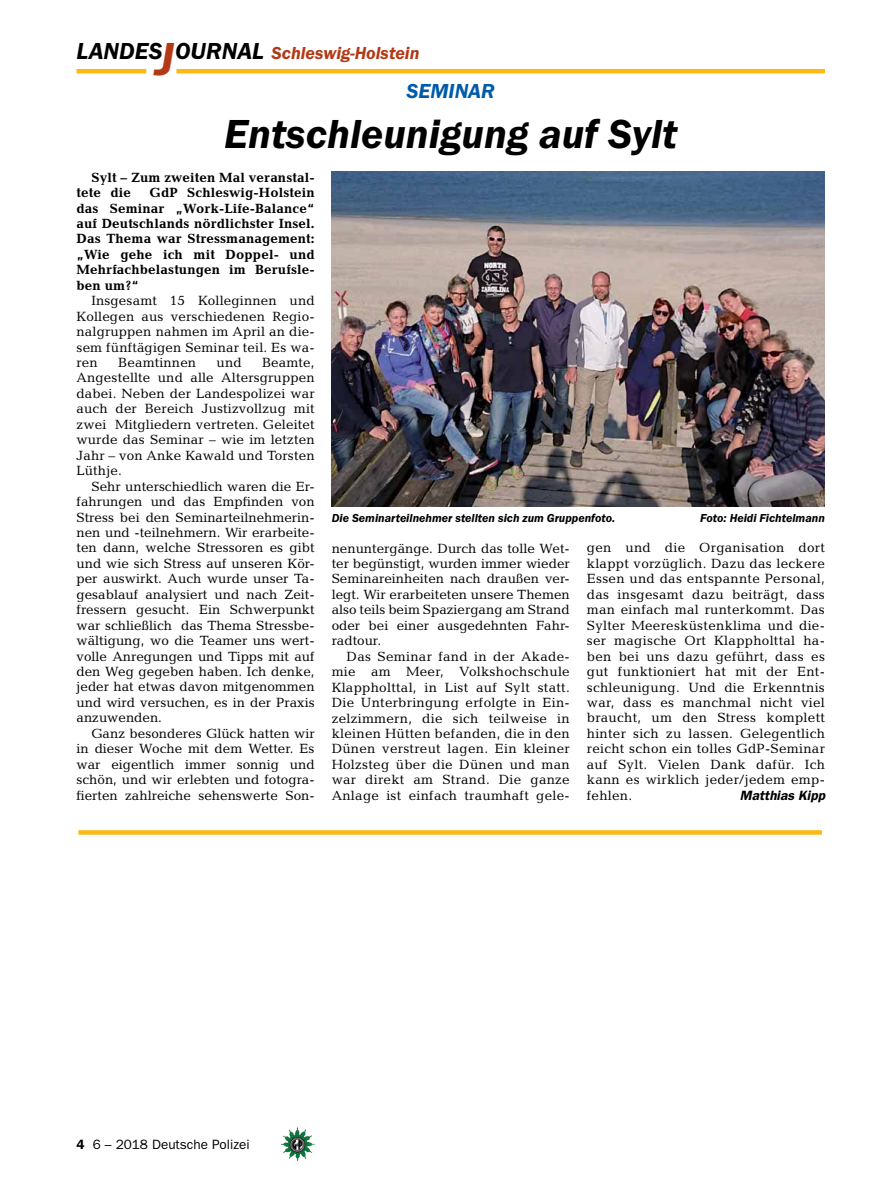
<style>
.page{position:relative;width:893px;height:1191px;background:#fff}
.page>*{position:absolute;margin:0;border:0;box-sizing:border-box;transform-origin:0 0}
.t1{font:italic 600 42px "Franklin Gothic Itc T";color:#000}
.t2{font:italic 600 21px "Franklin Gothic Itc T";color:#005baa}
.t3{font:italic 600 18px "Franklin Gothic Itc T";color:#b33916}
.t4{font:13.5px/15.5px "Candida";letter-spacing:.01em;color:#000;text-align:justify}
.t5{font:700 13.5px/15.5px "Candida";letter-spacing:.01em;color:#000}
.t6{font:13.5px "Franklin Gothic";color:#000}
.t7{font:italic 600 13.5px "Franklin Gothic";color:#000}
.t8{font:italic 600 12px "Franklin Gothic Itc T";color:#000}
.s1{font-size:24px;color:#000}
.s2{font-size:48px}
.s3{font-weight:600}
</style>
<div class="page">
<hr style="left:77px;top:69px;width:69px;height:4px;background:#fdb913">
<hr style="left:176px;top:69px;width:649px;height:4px;background:#fdb913">
<img style="left:281px;top:1128px;width:16px;height:24px">
<img style="left:332px;top:172px;width:493px;height:334px">
<div style="left:78px;top:830px;width:744px;height:5px;background:#fdb913"></div>
<h3 class="t3" style="left:77px;top:42px;width:344px"><span class="s1">LANDES</span><span class="s2">J</span><span class="s1">OURNAL</span> Schleswig-Holstein</h3>
<h2 class="t2" style="left:406px;top:79px;width:14px">seminar</h2>
<h1 class="t1" style="left:224px;top:109px;width:454px">Entschleunigung auf Sylt</h1>
<p class="t5" style="left:77px;top:169px;width:240px;text-indent:15px">Sylt – Zum zweiten Mal veranstal&shy;tete die</p>
<p class="t5" style="left:77px;top:185px;width:240px;text-align:justify;text-indent:73px">GdP Schleswig-Holstein das Seminar „Work-Life-Balance“ auf Deutschlands nördlichster Insel.<br>Das Thema war Stressmanagement: „Wie gehe ich mit Doppel- und Mehrfachbelastungen im Berufsle&shy;ben um?“</p>
<p class="t4" style="left:77px;top:293px;width:240px;text-indent:15px">Insgesamt 15 Kolleginnen und Kollegen aus verschiedenen Regio&shy;nalgruppen nahmen im April an die&shy;sem fünftägigen Seminar teil. Es wa&shy;ren</p>
<p class="t4" style="left:118px;top:355px;width:79px">Beamtinnen</p>
<p class="t4" style="left:217px;top:355px;width:27px">und</p>
<p class="t4" style="left:77px;top:355px;width:240px;text-indent:186px">Beamte, Angestellte und alle Altersgruppen dabei. Neben der Landespolizei war auch der Bereich Justizvollzug mit zwei Mitgliedern vertreten. Geleitet wurde das Seminar – wie im letzten Jahr – von Anke Kawald und Torsten Lüthje.</p>
<p class="t4" style="left:77px;top:478px;width:240px;text-indent:15px">Sehr unterschiedlich waren die Er&shy;fahrungen und das Empfinden von Stress bei den Seminarteilnehmerin&shy;nen und -teilnehmern. Wir erarbeite&shy;ten dann, welche Stressoren es gibt und wie sich Stress auf unseren Kör&shy;per auswirkt. Auch wurde unser Ta&shy;gesablauf analysiert und nach Zeit&shy;fressern gesucht. Ein Schwerpunkt war schließlich das Thema Stressbe&shy;wältigung, wo die Teamer uns wert&shy;volle Anregungen und Tipps mit auf den Weg gegeben haben. Ich denke, jeder hat etwas davon mitgenommen und wird versuchen, es in der Praxis anzuwenden.</p>
<p class="t4" style="left:77px;top:725px;width:240px;text-indent:15px">Ganz besonderes Glück hatten wir in dieser Woche mit dem Wetter. Es war eigentlich immer sonnig und schön, und wir erlebten und fotogra&shy;fierten zahlreiche sehenswerte Son-</p>
<p class="t8" style="left:332px;top:510px;width:285px">Die Seminarteilnehmer stellten sich zum Gruppenfoto.</p>
<p class="t8" style="left:700px;top:510px;width:126px">Foto: Heidi Fichtelmann</p>
<p class="t4" style="left:332px;top:540px;width:240px">nenuntergänge. Durch das tolle Wet&shy;ter begünstigt, wurden immer wieder Seminareinheiten nach draußen ver&shy;legt. Wir erarbeiteten unsere Themen also teils beim Spaziergang am Strand oder bei einer ausgedehnten Fahr&shy;radtour.</p>
<p class="t4" style="left:332px;top:648px;width:240px;text-indent:15px">Das Seminar fand in der Akade&shy;mie am Meer, Volkshochschule Klappholttal, in List auf Sylt statt.<br>Die Unterbringung erfolgte in Ein&shy;zelzimmern, die sich teilweise in kleinen Hütten befanden, die in den Dünen verstreut lagen. Ein kleiner Holzsteg über die Dünen und man war direkt am Strand. Die ganze Anlage ist einfach traumhaft gele-</p>
<p class="t4" style="left:587px;top:540px;width:240px">gen und die Organisation dort klappt vorzüglich. Dazu das leckere Essen und das entspannte Personal, das insgesamt dazu beiträgt, dass man einfach mal runterkommt. Das Sylter Meeresküstenklima und die&shy;ser magische Ort Klappholttal ha&shy;ben bei uns dazu geführt, dass es gut funktioniert hat mit der Ent&shy;schleunigung. Und die Erkenntnis war, dass es manchmal nicht viel braucht, um den Stress komplett hinter sich zu lassen. Gelegentlich reicht schon ein tolles GdP-Seminar auf Sylt. Vielen Dank dafür. Ich kann es wirklich jeder/jedem emp&shy;fehlen.</p>
<p class="t7" style="left:740px;top:787px;width:87px">Matthias Kipp</p>
<p class="t6" style="left:77px;top:1136px;width:175px"><span class="s3">4</span> 6 – 2018 Deutsche Polizei</p>
</div>
